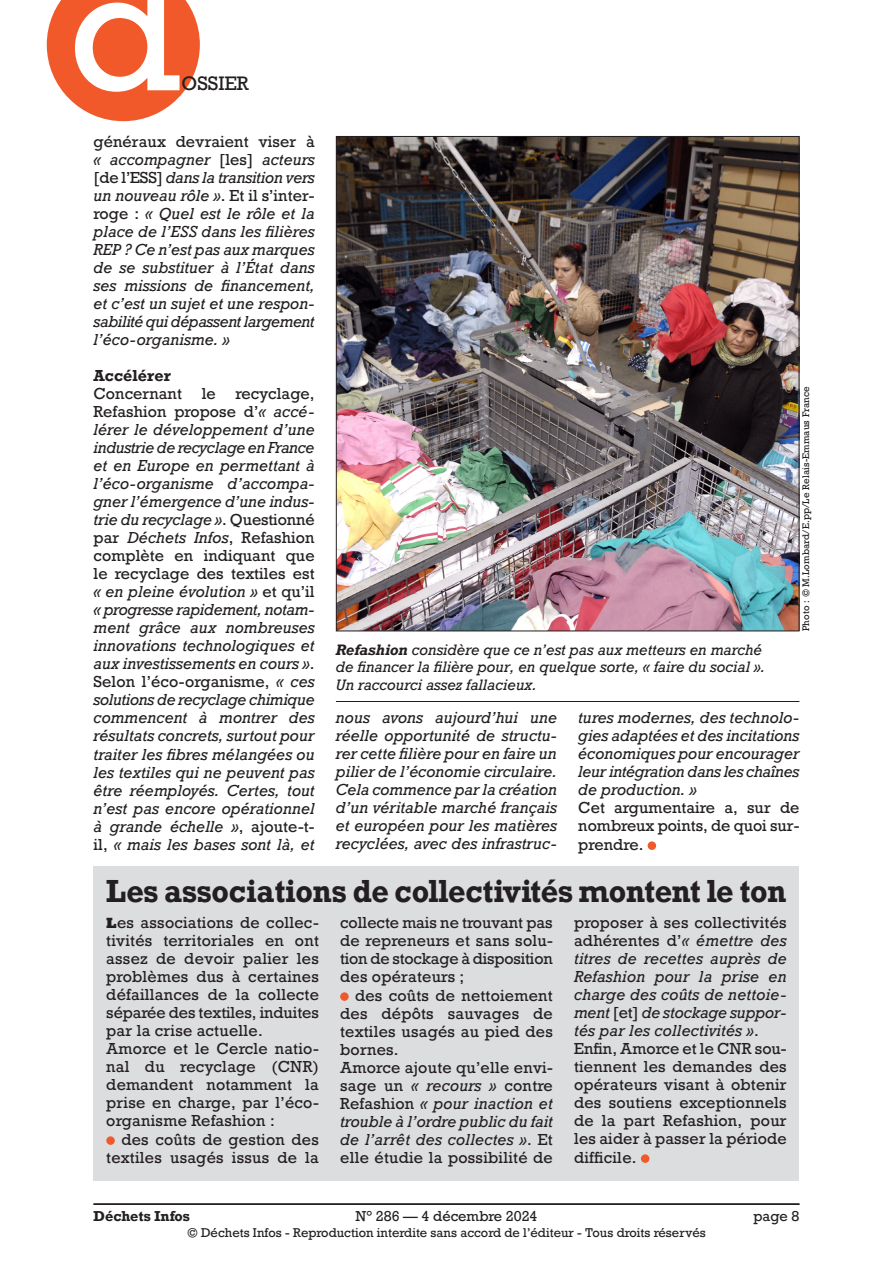
<style>
.page{position:relative;width:893px;height:1263px;background:#fff}
.page>*{position:absolute;margin:0;border:0;box-sizing:border-box;transform-origin:0 0}
.t1{font:166.5px "Rockwell";color:#fff}
.Texte_courant{font:700 30px "Rockwell";letter-spacing:-.005em;color:#231f20;scale:.95 1}
.t2{font:18.3px "Rockwell";color:#231f20}
.Texte_courant-2{font:italic 15px/18px "Rockwell";letter-spacing:.005em;color:#231f20;text-align:justify}
.Texte_courant-3{font:15px/18px "Rockwell";letter-spacing:.015em;color:#231f20;text-align:justify}
.Texte_courant-4{font:700 15px "Rockwell";color:#231f20}
.Légende_photo{font:italic 14.25px/17.2px "Rockwell";color:#231f20}
.t3{font:13.5px "Rockwell";color:#231f20}
.t4{font:700 13.5px "Rockwell";color:#231f20}
.t5{font:12px "Rockwell";color:#231f20}
.Crédit_photo{font:9px "Rockwell";letter-spacing:.015em;color:#231f20}
.s1{font-style:normal}
.s2{font-weight:700}
.s3{font-family:"Rockwell Std";font-weight:800}
.s4{font-style:italic}
</style>
<div class="page">
<hr style="left:94px;top:1203px;width:705px;height:2px;background:#231f20">
<div style="left:648px;top:841px;width:8px;height:9px;background:#f1592a;border-radius:50%"></div>
<div style="left:94px;top:866px;width:705px;height:315px;background:#dcdddf"></div>
<div style="left:106px;top:1136px;width:9px;height:9px;background:#f1592a;border-radius:50%"></div>
<div style="left:340px;top:992px;width:9px;height:9px;background:#f1592a;border-radius:50%"></div>
<div style="left:641px;top:1154px;width:8px;height:9px;background:#f1592a;border-radius:50%"></div>
<img style="left:338px;top:138px;width:459px;height:491px">
<hr style="left:336px;top:701px;width:463px;height:1px;background:#231f20">
<svg style="left:47px;top:0;width:153px;height:121px;background:#f3734b"></svg>
<h1 class="t1" style="left:69px;top:-73px;width:114px">d</h1>
<p class="t2" style="left:182px;top:72px;width:69px">OSSIER</p>
<p class="Texte_courant-2" style="left:94px;top:133px;width:223px"><span class="s1">généraux devraient viser à </span>« accompagner <span class="s1">[les]</span> acteurs <span class="s1">[de l’ESS]</span> dans la transition vers un nouveau rôle »<span class="s1">. Et il s’inter&shy;roge :</span> « Quel est le rôle et la place de l’ESS dans les filières REP ? Ce n’est pas aux marques de se substituer à l’État dans ses missions de financement, et c’est un sujet et une respon&shy;sabilité qui dépassent largement l’éco-organisme. »</p>
<p class="Texte_courant-4" style="left:94px;top:366px;width:79px">Accélérer</p>
<p class="Texte_courant-3" style="left:94px;top:385px;width:90px">Concernant</p>
<p class="Texte_courant-3" style="left:202px;top:385px;width:16px">le</p>
<p class="Crédit_photo" style="left:800px;top:631px;width:247px;rotate:-90deg">Photo : © M.Lombard/E.pp/Le Relais-Emmaus France</p>
<p class="Texte_courant-2" style="left:94px;top:385px;width:223px;text-indent:142px"><span class="s1">recyclage, Refashion propose d’</span>« accé&shy;lérer le développement d’une industrie de recyclage en France et en Europe en permettant à l’éco-organisme d’accompa&shy;gner l’émergence d’une indus&shy;trie du recyclage »<span class="s1">. Questionné par</span> Déchets Infos<span class="s1">, Refashion complète en indiquant que le recyclage des textiles est </span>« en pleine évolution » <span class="s1">et qu’il </span>« progresse rapidement, notam&shy;ment grâce aux nombreuses innovations technologiques et aux investissements en cours »<span class="s1">.<br>Selon l’éco-organisme,</span> « ces solutions de recyclage chimique commencent à montrer des résultats concrets, surtout pour traiter les fibres mélangées ou les textiles qui ne peuvent pas être réemployés. Certes, tout n’est pas encore opérationnel à grande échelle »<span class="s1">, ajoute-t&shy;il,</span> « mais les bases sont là, et</p>
<p class="Légende_photo" style="left:336px;top:641px;width:431px"><span class="s2">Refashion</span> considère que ce n’est pas aux metteurs en marché de financer la filière pour, en quelque sorte, « faire du social ».<br>Un raccourci assez fallacieux.</p>
<p class="Texte_courant-2" style="left:336px;top:709px;width:223px">nous avons aujourd’hui une réelle opportunité de structu&shy;rer cette filière pour en faire un pilier de l’économie circulaire.<br>Cela commence par la création d’un véritable marché français et européen pour les matières recyclées, avec des infrastruc-</p>
<p class="Texte_courant-2" style="left:578px;top:709px;width:223px">tures modernes, des technolo&shy;gies adaptées et des incitations économiques pour encourager leur intégration dans les chaînes de production. »</p>
<p class="Texte_courant-3" style="left:578px;top:799px;width:223px">Cet argumentaire a, sur de nombreux points, de quoi sur&shy;prendre.</p>
<p class="Texte_courant" style="left:106px;top:871px;width:717px">Les associations de collectivités montent le ton</p>
<p class="Texte_courant-3" style="left:106px;top:914px;width:214px"><span class="s3">L</span>es associations de collec&shy;tivités territoriales en ont assez de devoir palier les problèmes dus à certaines défaillances de la collecte séparée des textiles, induites par la crise actuelle.</p>
<p class="Texte_courant-3" style="left:106px;top:1040px;width:214px">Amorce et le Cercle natio&shy;nal du recyclage (CNR) demandent notamment la prise en charge, par l’éco&shy;organisme Refashion :</p>
<p class="Texte_courant-3" style="left:106px;top:1131px;width:214px;text-align:right">des coûts de gestion des textiles usagés issus de la</p>
<p class="Texte_courant-2" style="left:574px;top:914px;width:214px"><span class="s1">proposer à ses collectivités adhérentes d’</span>« émettre des titres de recettes auprès de Refashion pour la prise en charge des coûts de nettoie&shy;ment <span class="s1">[et]</span> de stockage suppor&shy;tés par les collectivités »<span class="s1">.</span></p>
<p class="Texte_courant-3" style="left:574px;top:1040px;width:214px">Enfin, Amorce et le CNR sou&shy;tiennent les demandes des opérateurs visant à obtenir des soutiens exceptionnels de la part Refashion, pour les aider à passer la période difficile.</p>
<p class="Texte_courant-3" style="left:340px;top:914px;width:214px">collecte mais ne trouvant pas de repreneurs et sans solu&shy;tion de stockage à disposition des opérateurs ;</p>
<p class="Texte_courant-3" style="left:340px;top:987px;width:214px;text-indent:15px">des coûts de nettoiement des dépôts sauvages de textiles usagés au pied des bornes.</p>
<p class="Texte_courant-3" style="left:340px;top:1059px;width:214px">Amorce ajoute qu’elle envi&shy;sage un <span class="s4">« recours »</span> contre Refashion <span class="s4">« pour inaction et trouble à l’ordre public du fait de l’arrêt des collectes »</span>. Et elle étudie la possibilité de</p>
<p class="t4" style="left:94px;top:1207px;width:98px">Déchets Infos</p>
<p class="t3" style="left:355px;top:1207px;width:184px">N° 286 — 4 décembre 2024</p>
<p class="t3" style="left:753px;top:1207px;width:48px">page 8</p>
<p class="t5" style="left:187px;top:1225px;width:520px">© Déchets Infos - Reproduction interdite sans accord de l’éditeur - Tous droits réservés</p>
</div>
